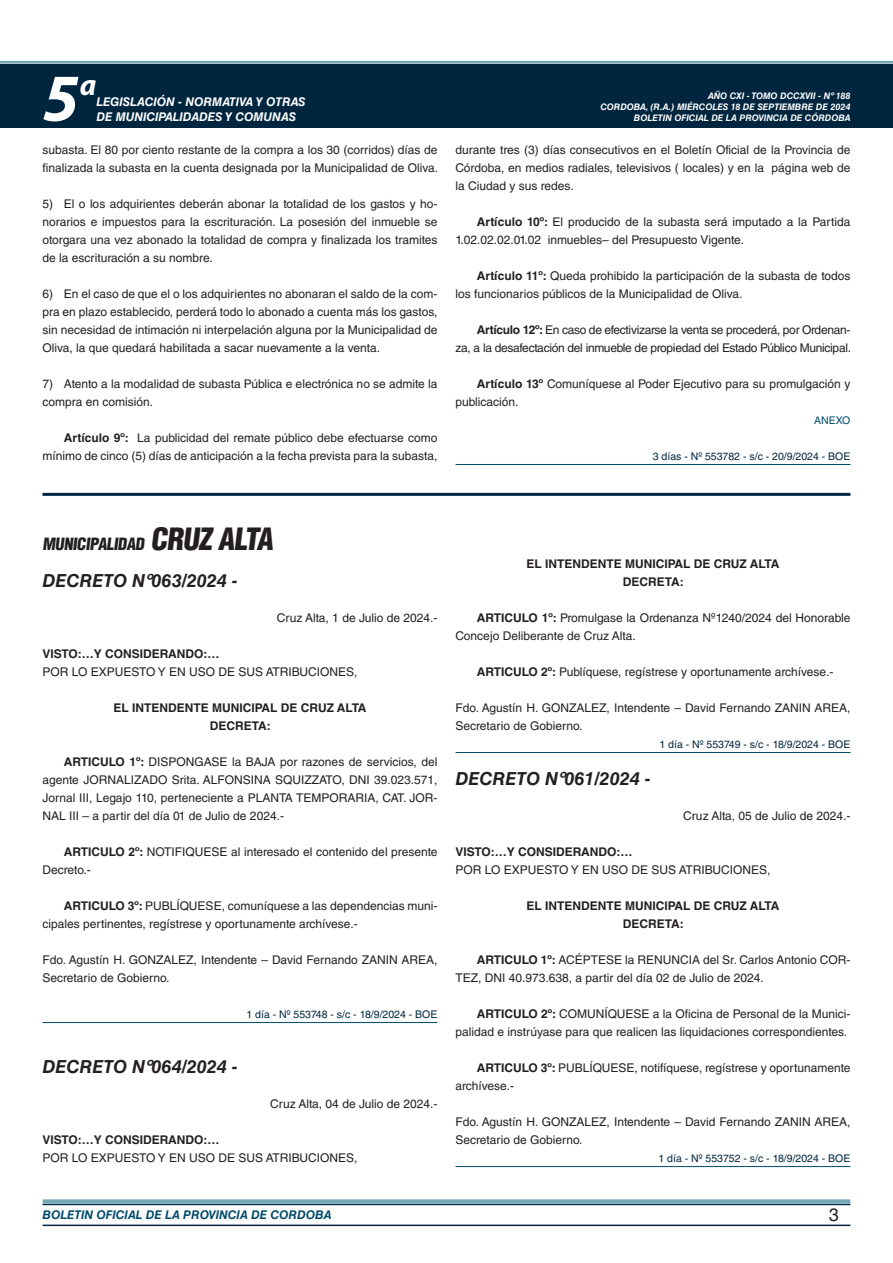
<style>
.page{position:relative;width:893px;height:1263px;background:#fff}
.page>*{position:absolute;margin:0;border:0;box-sizing:border-box;transform-origin:0 0}
.t1{font:italic 700 67.5px "Myriad Pro";color:#fff}
.t2{font:italic 700 30px "Myriad Pro";color:#fff}
.NOMBRE_DE_MINISTERIO{font:italic 700 18px "Helvetica LT Std";color:#231f20}
.t3{font:18px "Helvetica LT Std";color:#231f20}
.BASE{font:900 condensed 16.5px "Helvetica LT Std";color:#231f20}
.TEXTO_BASE{font:12px/18px "Helvetica LT Std";color:#231f20}
.TEXTO_BASE-2{font:12px/18px "Helvetica LT Std";letter-spacing:-.025em;color:#231f20;text-align:right}
.RESUELVE{font:700 12px "Helvetica LT Std";color:#231f20}
.FECHA{font:12px "Helvetica LT Std";color:#231f20}
.TEXTO_BASE-3{font:700 12px "Helvetica LT Std";color:#231f20}
.t4{font:italic 700 12px "Helvetica LT Std";color:#fff}
.t5{font:italic 700 12px "Helvetica LT Std";color:#004b6c}
.FECHA_DE_VENCIMIENTO{font:10.5px "Helvetica LT Std";color:#00263f}
.ANEXO{font:10.5px "Helvetica LT Std";color:#004b6c}
.t6{font:italic 700 9px/10.8px "Helvetica LT Std";color:#fff;text-align:right}
.s1{font-weight:700}
.s2{font-size:30px}
</style>
<div class="page">
<div style="left:0;top:61px;width:893px;height:6px;background:#fff;opacity:.75"></div>
<div style="left:0;top:64px;width:893px;height:64px;background:#00263f"></div>
<hr style="left:43px;top:1224px;width:807px;height:2px;background:#00263f">
<div style="left:42px;top:1198px;width:809px;height:8px;background:#fff;opacity:.75"></div>
<hr style="left:455px;top:464px;width:395px;height:1px;background:#004b6c">
<hr style="left:43px;top:493px;width:807px;height:3px;background:#00263f">
<hr style="left:43px;top:1022px;width:394px;height:1px;background:#004b6c">
<hr style="left:455px;top:752px;width:395px;height:1px;background:#004b6c">
<hr style="left:455px;top:1166px;width:395px;height:1px;background:#004b6c">
<h1 class="t1" style="left:43px;top:54px;width:38px">5</h1>
<h2 class="t2" style="left:80px;top:66px;width:18px">a</h2>
<p class="t4" style="left:96px;top:95px;width:211px">LEGISLACIÓN - NORMATIVA Y OTRAS</p>
<p class="t4" style="left:96px;top:109px;width:201px">DE MUNICIPALIDADES Y COMUNAS</p>
<p class="TEXTO_BASE" style="left:43px;top:141px;width:397px">subasta. El 80 por ciento restante de la compra a los 30 (corridos) días de finalizada la subasta en la cuenta designada por la Municipalidad de Oliva.</p>
<p class="TEXTO_BASE" style="left:43px;top:195px;width:396px;text-align:justify">5) El o los adquirientes deberán abonar la totalidad de los gastos y ho&shy;norarios e impuestos para la escrituración. La posesión del inmueble se otorgara una vez abonado la totalidad de compra y finalizada los tramites de la escrituración a su nombre.</p>
<p class="TEXTO_BASE" style="left:43px;top:285px;width:396px;text-align:justify">6) En el caso de que el o los adquirientes no abonaran el saldo de la com&shy;pra en plazo establecido, perderá todo lo abonado a cuenta más los gastos, sin necesidad de intimación ni interpelación alguna por la Municipalidad de Oliva, la que quedará habilitada a sacar nuevamente a la venta.</p>
<p class="TEXTO_BASE" style="left:43px;top:375px;width:396px">7) Atento a la modalidad de subasta Pública e electrónica no se admite la compra en comisión.</p>
<p class="TEXTO_BASE" style="left:43px;top:429px;width:396px;text-align:right"><span class="s1">Artículo 9º:</span> La publicidad del remate público debe efectuarse como mínimo de cinco (5) días de anticipación a la fecha prevista para la subasta,</p>
<p class="t6" style="left:600px;top:91px;width:252px">AÑO CXI - TOMO DCCXVII - Nº 188<br>CORDOBA, (R.A.) MIÉRCOLES 18 DE SEPTIEMBRE DE 2024<br>BOLETIN OFICIAL DE LA PROVINCIA DE CÓRDOBA</p>
<p class="TEXTO_BASE" style="left:455px;top:141px;width:396px;text-align:justify">durante tres (3) días consecutivos en el Boletín Oficial de la Provincia de Córdoba, en medios radiales, televisivos ( locales) y en la página web de la Ciudad y sus redes.</p>
<p class="TEXTO_BASE" style="left:455px;top:213px;width:396px;text-indent:21px"><span class="s1">Artículo 10º:</span> El producido de la subasta será imputado a la Partida<br>1.02.02.02.01.02 inmuebles– del Presupuesto Vigente.</p>
<p class="TEXTO_BASE" style="left:455px;top:267px;width:396px;text-indent:21px"><span class="s1">Artículo 11º:</span> Queda prohibido la participación de la subasta de todos los funcionarios públicos de la Municipalidad de Oliva.</p>
<p class="TEXTO_BASE-2" style="left:455px;top:321px;width:397px"><span class="s1">Artículo 12º:</span> En caso de efectivizarse la venta se procederá, por Ordenan-<br>za, a la desafectación del inmueble de propiedad del Estado Público Municipal.</p>
<p class="TEXTO_BASE" style="left:455px;top:375px;width:396px;text-indent:21px"><span class="s1">Artículo 13º</span> Comuníquese al Poder Ejecutivo para su promulgación y publicación.</p>
<p class="ANEXO" style="left:814px;top:414px;width:38px">ANEXO</p>
<p class="FECHA_DE_VENCIMIENTO" style="left:653px;top:450px;width:199px">3 días - Nº 553782 - s/c - 20/9/2024 - BOE</p>
<p class="BASE" style="left:43px;top:533px;width:237px">MUNICIPALIDAD <span class="s2">CRUZ ALTA</span></p>
<p class="NOMBRE_DE_MINISTERIO" style="left:43px;top:570px;width:197px">DECRETO Nº063/2024 -</p>
<p class="FECHA" style="left:277px;top:611px;width:162px">Cruz Alta, 1 de Julio de 2024.-</p>
<p class="TEXTO_BASE-3" style="left:43px;top:646px;width:179px">VISTO:…Y CONSIDERANDO:…</p>
<p class="TEXTO_BASE" style="left:43px;top:663px;width:316px">POR LO EXPUESTO Y EN USO DE SUS ATRIBUCIONES,</p>
<p class="RESUELVE" style="left:113px;top:700px;width:255px">EL INTENDENTE MUNICIPAL DE CRUZ ALTA</p>
<p class="RESUELVE" style="left:210px;top:718px;width:62px">DECRETA:</p>
<p class="TEXTO_BASE" style="left:43px;top:753px;width:396px;text-align:justify;text-indent:21px"><span class="s1">ARTICULO 1º:</span> DISPONGASE la BAJA por razones de servicios, del agente JORNALIZADO Srita. ALFONSINA SQUIZZATO, DNI 39.023.571, Jornal III, Legajo 110, perteneciente a PLANTA TEMPORARIA, CAT. JOR-NAL III – a partir del día 01 de Julio de 2024.-</p>
<p class="TEXTO_BASE" style="left:43px;top:843px;width:396px;text-indent:21px"><span class="s1">ARTICULO 2º:</span> NOTIFIQUESE al interesado el contenido del presente<br>Decreto.-</p>
<p class="TEXTO_BASE" style="left:43px;top:897px;width:396px;text-indent:21px"><span class="s1">ARTICULO 3º:</span> PUBLÍQUESE, comuníquese a las dependencias muni&shy;cipales pertinentes, regístrese y oportunamente archívese.-</p>
<p class="TEXTO_BASE" style="left:43px;top:951px;width:396px">Fdo. Agustín H. GONZALEZ, Intendente – David Fernando ZANIN AREA,<br>Secretario de Gobierno.</p>
<p class="FECHA_DE_VENCIMIENTO" style="left:247px;top:1008px;width:192px">1 día - Nº 553748 - s/c - 18/9/2024 - BOE</p>
<p class="NOMBRE_DE_MINISTERIO" style="left:43px;top:1056px;width:197px">DECRETO Nº064/2024 -</p>
<p class="FECHA" style="left:270px;top:1097px;width:169px">Cruz Alta, 04 de Julio de 2024.-</p>
<p class="TEXTO_BASE-3" style="left:43px;top:1132px;width:179px">VISTO:…Y CONSIDERANDO:…</p>
<p class="TEXTO_BASE" style="left:43px;top:1149px;width:316px">POR LO EXPUESTO Y EN USO DE SUS ATRIBUCIONES,</p>
<p class="RESUELVE" style="left:526px;top:556px;width:255px">EL INTENDENTE MUNICIPAL DE CRUZ ALTA</p>
<p class="RESUELVE" style="left:623px;top:574px;width:62px">DECRETA:</p>
<p class="TEXTO_BASE" style="left:455px;top:609px;width:396px;text-indent:21px"><span class="s1">ARTICULO 1º:</span> Promulgase la Ordenanza Nº1240/2024 del Honorable<br>Concejo Deliberante de Cruz Alta.</p>
<p class="TEXTO_BASE" style="left:477px;top:663px;width:358px"><span class="s1">ARTICULO 2º:</span> Publíquese, regístrese y oportunamente archívese.-</p>
<p class="TEXTO_BASE" style="left:455px;top:699px;width:396px">Fdo. Agustín H. GONZALEZ, Intendente – David Fernando ZANIN AREA,<br>Secretario de Gobierno.</p>
<p class="FECHA_DE_VENCIMIENTO" style="left:659px;top:738px;width:192px">1 día - Nº 553749 - s/c - 18/9/2024 - BOE</p>
<p class="NOMBRE_DE_MINISTERIO" style="left:455px;top:768px;width:197px">DECRETO Nº061/2024 -</p>
<p class="FECHA" style="left:683px;top:809px;width:169px">Cruz Alta, 05 de Julio de 2024.-</p>
<p class="TEXTO_BASE-3" style="left:455px;top:844px;width:179px">VISTO:…Y CONSIDERANDO:…</p>
<p class="TEXTO_BASE" style="left:455px;top:861px;width:316px">POR LO EXPUESTO Y EN USO DE SUS ATRIBUCIONES,</p>
<p class="RESUELVE" style="left:526px;top:898px;width:255px">EL INTENDENTE MUNICIPAL DE CRUZ ALTA</p>
<p class="RESUELVE" style="left:623px;top:916px;width:62px">DECRETA:</p>
<p class="TEXTO_BASE" style="left:455px;top:951px;width:396px;text-indent:21px"><span class="s1">ARTICULO 1º:</span> ACÉPTESE la RENUNCIA del Sr. Carlos Antonio COR-<br>TEZ, DNI 40.973.638, a partir del día 02 de Julio de 2024.</p>
<p class="TEXTO_BASE" style="left:455px;top:1005px;width:396px;text-align:right"><span class="s1">ARTICULO 2º:</span> COMUNÍQUESE a la Oficina de Personal de la Munici&shy;palidad e instrúyase para que realicen las liquidaciones correspondientes.</p>
<p class="TEXTO_BASE" style="left:455px;top:1059px;width:396px;text-indent:21px"><span class="s1">ARTICULO 3º:</span> PUBLÍQUESE, notifíquese, regístrese y oportunamente archívese.-</p>
<p class="TEXTO_BASE" style="left:455px;top:1113px;width:396px">Fdo. Agustín H. GONZALEZ, Intendente – David Fernando ZANIN AREA,<br>Secretario de Gobierno.</p>
<p class="FECHA_DE_VENCIMIENTO" style="left:658px;top:1152px;width:193px">1 día - Nº 553752 - s/c - 18/9/2024 - BOE</p>
<p class="t5" style="left:43px;top:1208px;width:290px">BOLETIN OFICIAL DE LA PROVINCIA DE CORDOBA</p>
<h3 class="t3" style="left:829px;top:1204px;width:12px">3</h3>
</div>
